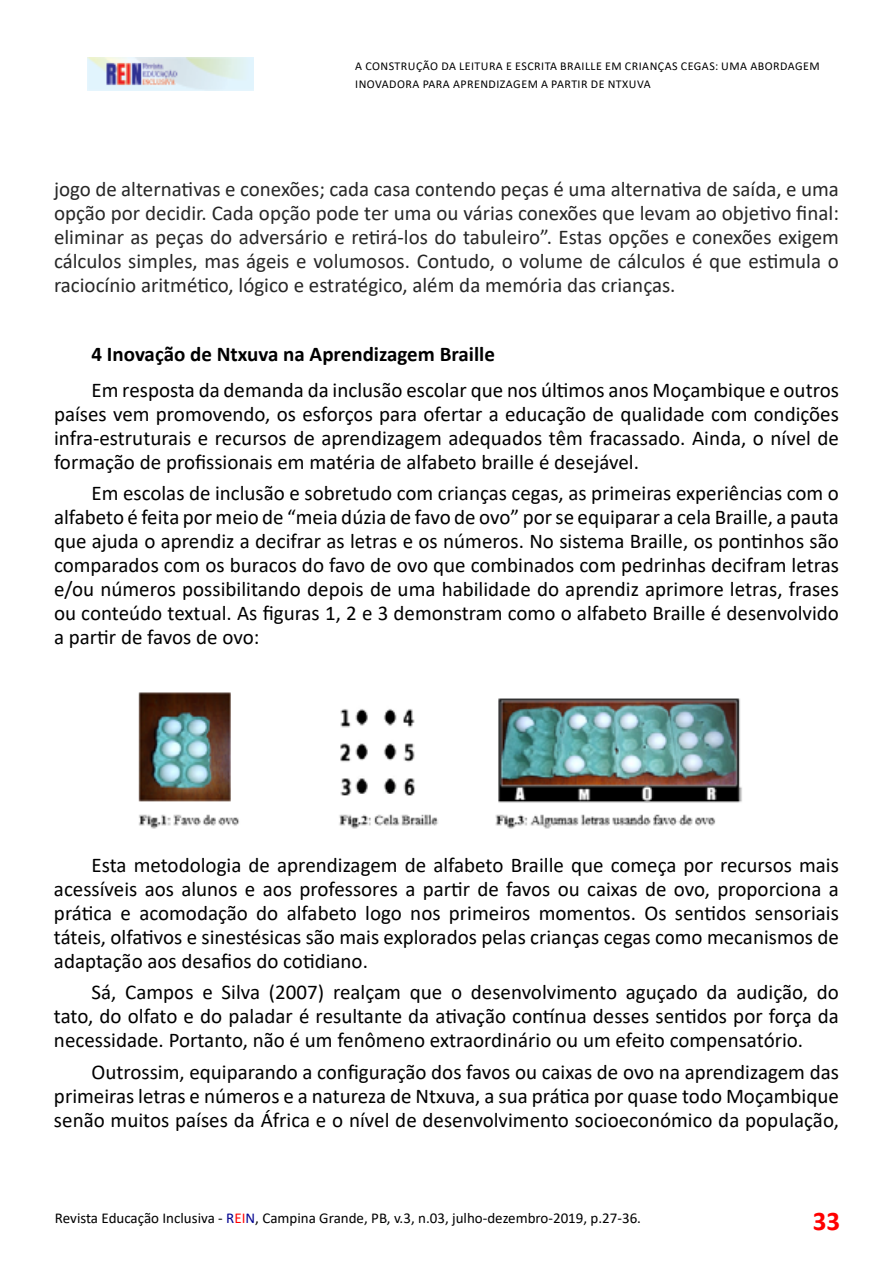
<style>
.page{position:relative;width:893px;height:1263px;background:#fff}
.page>*{position:absolute;margin:0;border:0;box-sizing:border-box;transform-origin:0 0}
.t1{font:700 27px "Calibri";color:#f00}
.t2{font:21px/24px "Calibri";color:#000;text-align:justify}
.t3{font:21px/24px "Calibri";color:#272727;text-align:justify}
.t4{font:700 21px "Calibri";color:#000}
.t5{font:15px "Calibri";color:#000}
.t6{font:12px/18px "Calibri";letter-spacing:.04em;color:#000}
.s1{color:#00008f}
.s2{color:#f00}
</style>
<div class="page">
<img style="left:87px;top:58px;width:167px;height:32px">
<img style="left:138px;top:692px;width:604px;height:137px">
<p class="t6" style="left:355px;top:57px;width:466px">A Construção da Leitura e Escrita Braille em Crianças Cegas: U ma Abordagem<br>I novadora para Aprendizagem a partir de Ntxuva</p>
<p class="t3" style="left:54px;top:176px;width:786px">jogo de alternativas e conexões; cada casa contendo peças é uma alternativa de saída, e uma opção por decidir. Cada opção pode ter uma ou várias conexões que levam ao objetivo final: eliminar as peças do adversário e retirá-los do tabuleiro”. Estas opções e conexões exigem cálculos simples, mas ágeis e volumosos. Contudo, o volume de cálculos é que estimula o raciocínio aritmético, lógico e estratégico, além da memória das crianças.</p>
<p class="t4" style="left:92px;top:339px;width:405px">4 Inovação de Ntxuva na Aprendizagem Braille</p>
<p class="t2" style="left:54px;top:377px;width:786px;text-indent:38px">Em resposta da demanda da inclusão escolar que nos últimos anos Moçambique e outros países vem promovendo, os esforços para ofertar a educação de qualidade com condições infra-estruturais e recursos de aprendizagem adequados têm fracassado. Ainda, o nível de formação de profissionais em matéria de alfabeto braille é desejável.</p>
<p class="t2" style="left:54px;top:481px;width:786px;text-indent:38px">Em escolas de inclusão e sobretudo com crianças cegas, as primeiras experiências com o alfabeto é feita por meio de “meia dúzia de favo de ovo” por se equiparar a cela Braille, a pauta que ajuda o aprendiz a decifrar as letras e os números. No sistema Braille, os pontinhos são comparados com os buracos do favo de ovo que combinados com pedrinhas decifram letras e/ou números possibilitando depois de uma habilidade do aprendiz aprimore letras, frases ou conteúdo textual. As figuras 1, 2 e 3 demonstram como o alfabeto Braille é desenvolvido a partir de favos de ovo:</p>
<p class="t2" style="left:54px;top:852px;width:786px;text-indent:38px">Esta metodologia de aprendizagem de alfabeto Braille que começa por recursos mais acessíveis aos alunos e aos professores a partir de favos ou caixas de ovo, proporciona a prática e acomodação do alfabeto logo nos primeiros momentos. Os sentidos sensoriais táteis, olfativos e sinestésicas são mais explorados pelas crianças cegas como mecanismos de adaptação aos desafios do cotidiano.</p>
<p class="t2" style="left:54px;top:980px;width:786px;text-indent:38px">Sá, Campos e Silva (2007) realçam que o desenvolvimento aguçado da audição, do tato, do olfato e do paladar é resultante da ativação contínua desses sentidos por força da necessidade. Portanto, não é um fenômeno extraordinário ou um efeito compensatório.</p>
<p class="t2" style="left:54px;top:1059px;width:786px;text-indent:38px">Outrossim, equiparando a configuração dos favos ou caixas de ovo na aprendizagem das primeiras letras e números e a natureza de Ntxuva, a sua prática por quase todo Moçambique senão muitos países da África e o nível de desenvolvimento socioeconómico da população,</p>
<p class="t5" style="left:55px;top:1208px;width:588px">Revista Educação Inclusiva - <span class="s1">R</span><span class="s2">EI</span><span class="s1">N</span>, Campina Grande, PB, v.3, n.03, julho-dezembro-2019, p.27-36.</p>
<p class="t1" style="left:813px;top:1201px;width:29px">33</p>
</div>
